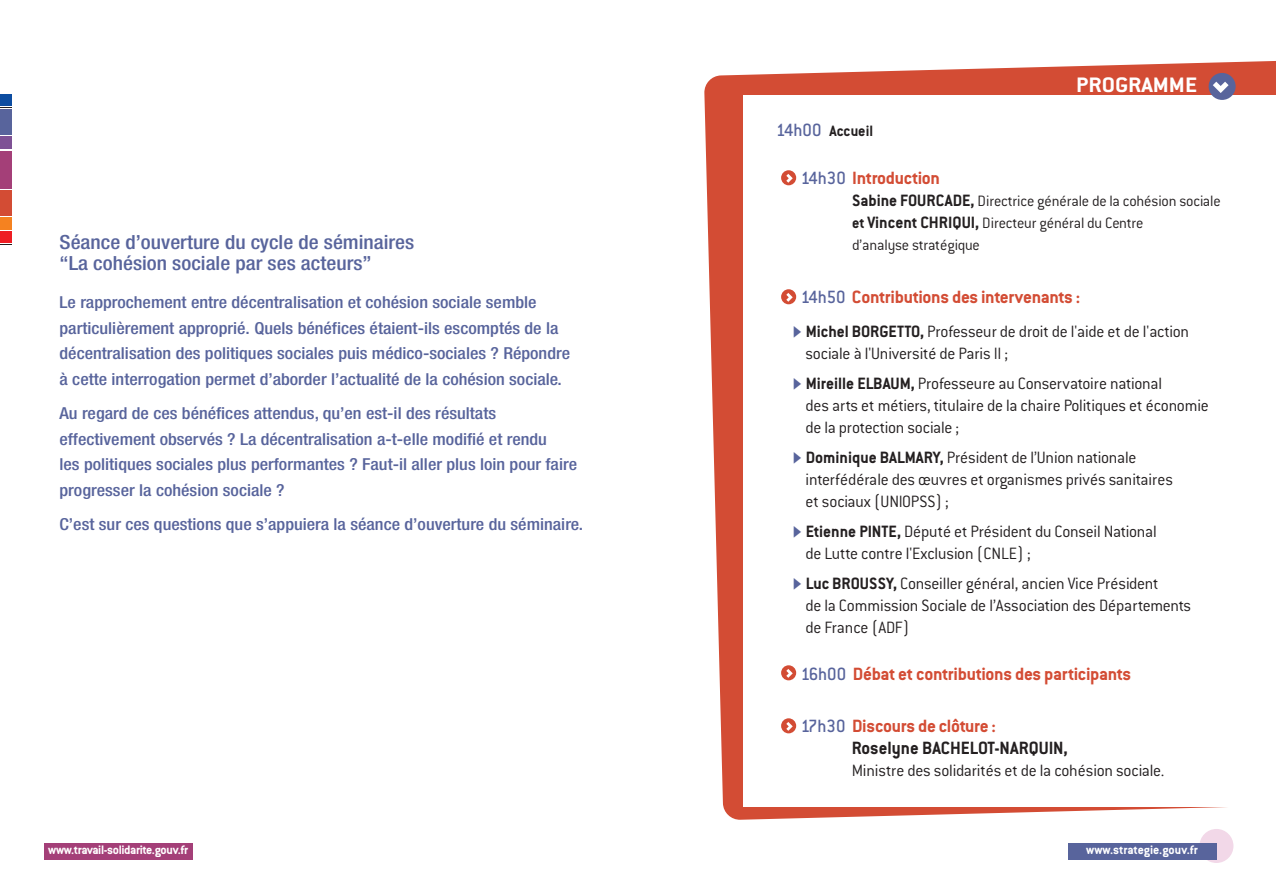
<style>
.page{position:relative;width:1276px;height:893px;background:#fff}
.page>*{position:absolute;margin:0;border:0;box-sizing:border-box;transform-origin:0 0}
.t1{font:22.95px "Conduit ITCTT Bold";color:#fff;scale:1.1 1}
.t2{font:19.5px "Conduit ITCTT Bold";letter-spacing:-.015em;color:#d34c34}
.t3{font:500 condensed 19.5px/21px "Helvetica Neue LT";color:#58649c;scale:1.1 1}
.t4{font:19.5px/22px "Conduit ITCTT Bold";letter-spacing:-.005em;color:#231f20}
.t5{font:18px/21.8px "Conduit ITCTT Light";letter-spacing:-.015em;color:#231f20}
.t6{font:500 condensed 16.5px/25.5px "Helvetica Neue LT";color:#58649c;scale:1.1 1}
.t7{font:16.5px/22px "Conduit ITCTT Light";letter-spacing:-.01em;color:#231f20}
.t8{font:16.5px "Conduit ITCTT Bold";color:#231f20}
.t9{font:13.5px "Conduit ITCTT Bold";letter-spacing:-.025em;color:#fff}
.t10{font:13.5px "Conduit ITCTT Bold";color:#fff}
.s1{font-family:"Conduit Md ITCTT Medium";font-size:19.5px;color:#58649c}
.s2{font-family:"Conduit Md ITCTT Medium";color:#58649c}
.s3{font-family:"Conduit ITCTT Bold";font-size:18px}
.s4{font-family:"Conduit ITCTT Bold"}
.s5{font-family:"European Pi Three";font-size:15px;color:#58649c}
.s6{color:#d34c34}
</style>
<div class="page">
<svg style="left:704px;top:61px;width:572px;height:759px;fill:#d34c34"></svg>
<div style="left:743px;top:96px;width:533px;height:711px;background:#fff"></div>
<div style="left:1199px;top:829px;width:34px;height:34px;background:#f2d8e8;border-radius:50%"></div>
<div style="left:1067px;top:843px;width:149px;height:16px;background:#58649c"></div>
<div style="left:0;top:94px;width:11px;height:12px;background:#0d4da1"></div>
<div style="left:0;top:232px;width:11px;height:11px;background:#ee1d23"></div>
<div style="left:0;top:109px;width:11px;height:26px;background:#58649c"></div>
<div style="left:0;top:137px;width:11px;height:12px;background:#7e5195"></div>
<div style="left:0;top:151px;width:11px;height:37px;background:#a43f78"></div>
<div style="left:0;top:190px;width:11px;height:25px;background:#d34c34"></div>
<div style="left:0;top:217px;width:11px;height:13px;background:#f58220"></div>
<div style="left:1208px;top:73px;width:27px;height:27px;background:#58649c;border-radius:50%"></div>
<div style="left:44px;top:843px;width:148px;height:16px;background:#a43f78"></div>
<svg style="left:1213px;top:82px;width:15px;height:11px"></svg>
<div style="left:781px;top:170px;width:15px;height:15px;background:#d34c34;border-radius:50%"></div>
<svg style="left:786px;top:174px;width:6px;height:9px"></svg>
<div style="left:781px;top:289px;width:15px;height:15px;background:#d34c34;border-radius:50%"></div>
<svg style="left:786px;top:293px;width:6px;height:9px"></svg>
<div style="left:781px;top:665px;width:15px;height:15px;background:#d34c34;border-radius:50%"></div>
<svg style="left:786px;top:669px;width:6px;height:9px"></svg>
<div style="left:781px;top:718px;width:15px;height:15px;background:#d34c34;border-radius:50%"></div>
<svg style="left:786px;top:722px;width:6px;height:9px"></svg>
<p class="t3" style="left:60px;top:234px;width:324px">Séance d’ouverture du cycle de séminaires “La cohésion sociale par ses acteurs”</p>
<p class="t6" style="left:60px;top:291px;width:466px">Le rapprochement entre décentralisation et cohésion sociale semble particulièrement approprié. Quels bénéfices étaient-ils escomptés de la décentralisation des politiques sociales puis médico-sociales ? Répondre à cette interrogation permet d’aborder l’actualité de la cohésion sociale.</p>
<p class="t6" style="left:60px;top:402px;width:472px">Au regard de ces bénéfices attendus, qu’en est-il des résultats effectivement observés ? La décentralisation a-t-elle modifié et rendu<br>les politiques sociales plus performantes ? Faut-il aller plus loin pour faire progresser la cohésion sociale ?</p>
<p class="t6" style="left:60px;top:512px;width:477px">C’est sur ces questions que s’appuiera la séance d’ouverture du séminaire.</p>
<p class="t9" style="left:48px;top:846px;width:141px">www.travail-solidarite.gouv.fr</p>
<p class="t1" style="left:1076px;top:77px;width:111px">PROGRAMME</p>
<p class="t8" style="left:776px;top:126px;width:98px"><span class="s1">14h00</span> Accueil</p>
<p class="t2" style="left:800px;top:172px;width:141px"><span class="s2">14h30</span> Introduction</p>
<p class="t7" style="left:852px;top:191px;width:370px"><span class="s3">Sabine FOURCADE,</span> Directrice générale de la cohésion sociale <span class="s4">et</span> <span class="s3">Vincent CHRIQUI,</span> Directeur général du Centre<br>d’analyse stratégique</p>
<p class="t2" style="left:800px;top:291px;width:281px"><span class="s2">14h50</span> Contributions des intervenants :</p>
<p class="t5" style="left:805px;top:323px;width:385px;text-indent:-12px"><span class="s5">b</span> <span class="s4">Michel BORGETTO,</span> Professeur de droit de l'aide et de l'action sociale à l'Université de Paris II ;</p>
<p class="t5" style="left:805px;top:375px;width:405px;text-indent:-12px"><span class="s5">b</span> <span class="s4">Mireille ELBAUM,</span> Professeure au Conservatoire national<br>des arts et métiers, titulaire de la chaire Politiques et économie de la protection sociale ;</p>
<p class="t5" style="left:805px;top:449px;width:369px;text-indent:-12px"><span class="s5">b</span> <span class="s4">Dominique BALMARY,</span> Président de l’Union nationale interfédérale des œuvres et organismes privés sanitaires et sociaux (UNIOPSS) ;</p>
<p class="t5" style="left:805px;top:522px;width:353px;text-indent:-12px"><span class="s5">b</span> <span class="s4">Etienne PINTE,</span> Député et Président du Conseil National de Lutte contre l'Exclusion (CNLE) ;</p>
<p class="t5" style="left:805px;top:574px;width:387px;text-indent:-12px"><span class="s5">b</span> <span class="s4">Luc BROUSSY,</span> Conseiller général, ancien Vice Président<br>de la Commission Sociale de l’Association des Départements de France (ADF)</p>
<p class="t2" style="left:800px;top:668px;width:332px"><span class="s2">16h00</span> Débat et contributions des participants</p>
<p class="t4" style="left:852px;top:717px;width:218px;text-indent:-51px"><span class="s2">17h30</span> <span class="s6">Discours de clôture :<br></span>Roselyne BACHELOT-NARQUIN,</p>
<p class="t5" style="left:852px;top:761px;width:314px">Ministre des solidarités et de la cohésion sociale.</p>
<p class="t10" style="left:1086px;top:846px;width:113px">www.strategie.gouv.fr</p>
</div>
